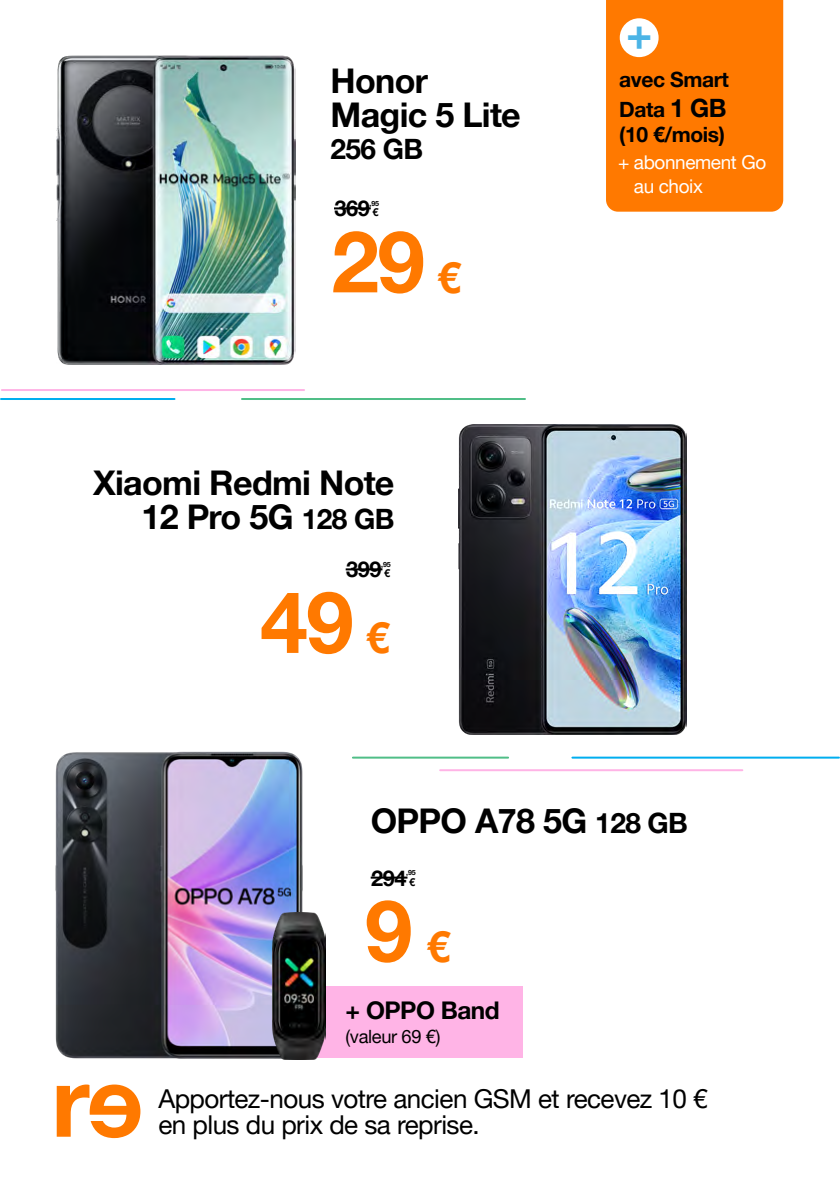
<style>
.page{position:relative;width:840px;height:1191px;background:#fff}
.page>*{position:absolute;margin:0;border:0;box-sizing:border-box;transform-origin:0 0}
.t1{font:700 85.6px "Helvetica Neue";color:#ff7900}
.t2{font:700 43.8px "Helvetica Neue";color:#4bb4e6}
.t3{font:700 42.4px "Helvetica Neue";color:#ff7900}
.t4{font:700 34px/34px "Helvetica Neue";letter-spacing:-.02em;color:#000}
.t5{font:700 28px "Helvetica Neue";color:#000}
.t6{font:26px/26px "Helvetica Neue";letter-spacing:-.02em;color:#000}
.t7{font:700 24.4px "Helvetica Neue";letter-spacing:-.02em;color:#000}
.t8{font:700 21.8px "Helvetica Neue";letter-spacing:-.02em;color:#000}
.t9{font:700 21px/29.4px "Helvetica Neue";letter-spacing:-.02em;color:#000}
.t10{font:19px/23.2px "Helvetica Neue";letter-spacing:-.02em;color:#fff}
.t11{font:18.2px "Helvetica Neue";letter-spacing:-.02em;color:#000}
.t12{font:700 10.8px "Helvetica Neue";color:#000}
.t13{font:700 7px "Helvetica Neue";color:#000}
.s1{font-size:28px}
.s2{font-size:25.2px}
</style>
<div class="page">
<div style="left:249px;top:986px;width:273px;height:71px;background:#ffb4e6"></div>
<hr style="left:572px;top:756px;width:266px;height:2px;background:#00aeef">
<hr style="left:440px;top:769px;width:302px;height:2px;background:#ffb4e6">
<hr style="left:352px;top:756px;width:156px;height:2px;background:#50be87">
<hr style="left:1px;top:398px;width:173px;height:2px;background:#00aeef">
<hr style="left:2px;top:389px;width:302px;height:2px;background:#ffb4e6">
<hr style="left:242px;top:398px;width:282px;height:2px;background:#50be87">
<img style="left:55px;top:751px;width:248px;height:308px">
<hr style="left:334px;top:207px;width:36px;height:2px;background:#000">
<hr style="left:370px;top:876px;width:37px;height:2px;background:#000">
<img style="left:57px;top:55px;width:238px;height:309px">
<img style="left:458px;top:424px;width:228px;height:310px">
<hr style="left:345px;top:568px;width:37px;height:2px;background:#000">
<img style="left:272px;top:912px;width:53px;height:147px">
<div style="left:606px;top:0;width:176px;height:212px;background:#ff7900"></div>
<div style="left:619px;top:18px;width:39px;height:39px;background:#fff;border-radius:50%"></div>
<svg style="left:57px;top:1084px;width:83px;height:54px"></svg>
<h3 class="t4" style="left:330px;top:63px;width:191px">Honor<br>Magic 5 Lite</h3>
<p class="t5" style="left:330px;top:131px;width:94px">256 GB</p>
<p class="t8" style="left:334px;top:195px;width:37px">369</p>
<p class="t13" style="left:369px;top:199px;width:11px">,95</p>
<p class="t12" style="left:372px;top:206px;width:7px">€</p>
<h1 class="t1" style="left:331px;top:209px;width:95px">29</h1>
<h3 class="t3" style="left:437px;top:251px;width:25px">€</h3>
<h3 class="t4" style="left:93px;top:466px;width:303px;text-align:right">Xiaomi Redmi Note<br>12 Pro 5G <span class="s1">128 GB</span></h3>
<p class="t8" style="left:346px;top:556px;width:37px">399</p>
<p class="t13" style="left:381px;top:560px;width:11px">,95</p>
<p class="t12" style="left:384px;top:567px;width:7px">€</p>
<h1 class="t1" style="left:260px;top:569px;width:95px">49</h1>
<h3 class="t3" style="left:365px;top:612px;width:25px">€</h3>
<h2 class="t2" style="left:625px;top:6px;width:28px">+</h2>
<p class="t9" style="left:619px;top:65px;width:111px">avec Smart<br>Data <span class="s2">1 GB</span></p>
<p class="t9" style="left:619px;top:119px;width:107px">(10 €/mois)</p>
<p class="t10" style="left:633px;top:151px;width:134px;text-indent:-16px">+ abonnement Go au choix</p>
<h3 class="t4" style="left:370px;top:803px;width:318px">OPPO A78 5G <span class="s1">128 GB</span></h3>
<p class="t8" style="left:371px;top:864px;width:37px">294</p>
<p class="t13" style="left:406px;top:868px;width:11px">,95</p>
<p class="t12" style="left:409px;top:875px;width:7px">€</p>
<h1 class="t1" style="left:364px;top:878px;width:49px">9</h1>
<h3 class="t3" style="left:426px;top:920px;width:25px">€</h3>
<p class="t7" style="left:345px;top:995px;width:156px">+ OPPO Band</p>
<p class="t11" style="left:345px;top:1025px;width:96px">(valeur 69 €)</p>
<p class="t6" style="left:158px;top:1085px;width:550px">Apportez-nous votre ancien GSM et recevez 10 € en plus du prix de sa reprise.</p>
</div>
